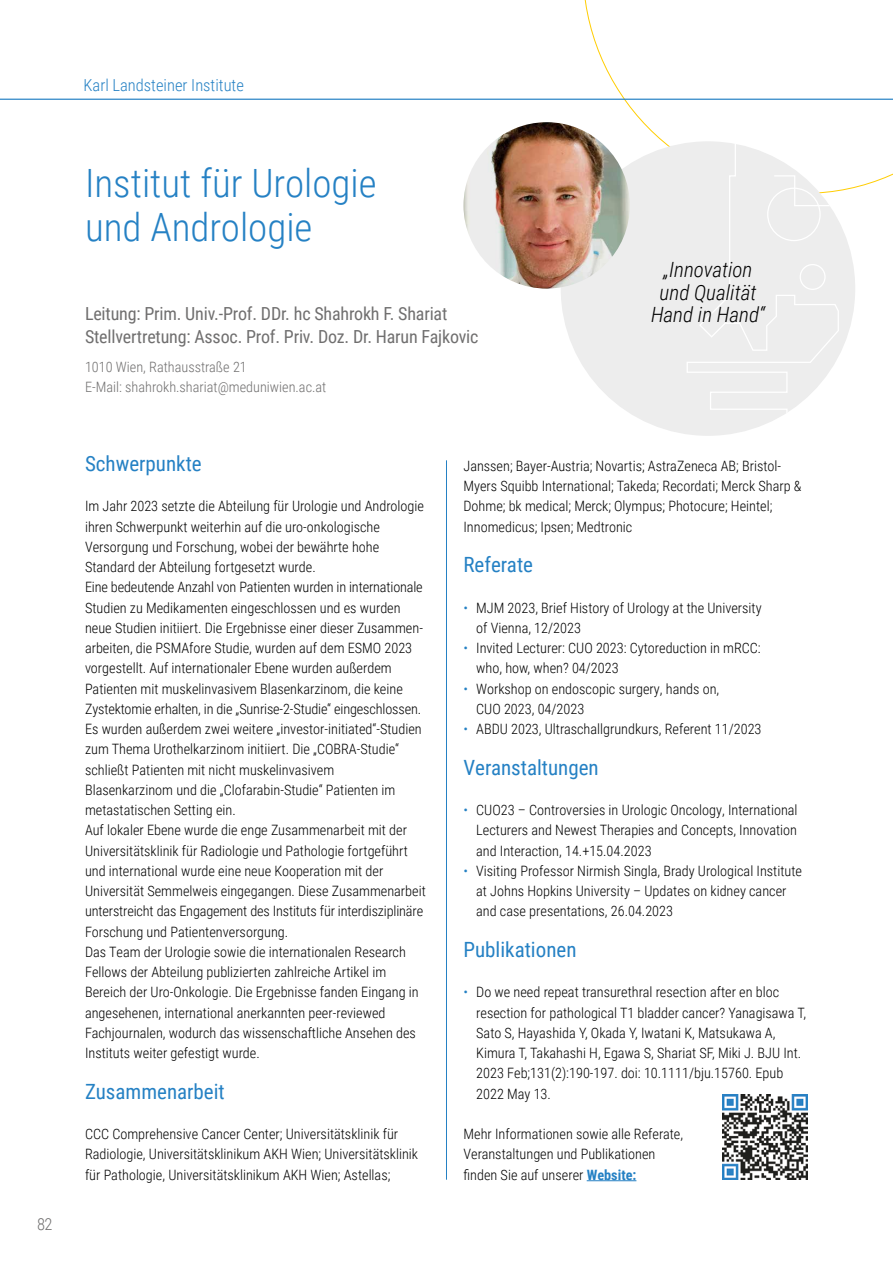
<style>
.page{position:relative;width:893px;height:1263px;background:#fff}
.page>*{position:absolute;margin:0;border:0;box-sizing:border-box;transform-origin:0 0}
.t1{font:300 39px/43.5px "Roboto Condensed";color:#2581c4}
.t2{font:21px "Roboto Condensed";color:#2581c4}
.t3{font:italic 300 21px/22.5px "Roboto Condensed";color:#000;text-align:center}
.t4{font:18px/22.5px "Roboto Condensed";letter-spacing:-.01em;color:#706f6f}
.t5{font:300 16.5px "Roboto Condensed";color:#2581c4}
.t6{font:300 16.5px "Roboto Condensed";color:#706f6f}
.t7{font:300 14.25px/20.2px "Roboto Condensed";color:#000}
.t8{font:300 14.25px/20.2px "Roboto Condensed";color:#706f6f}
.s1{color:#2581c4}
.s2{font-weight:700;color:#2581c4}
</style>
<div class="page">
<svg style="left:583px;top:0;width:310px;height:191px"></svg>
<hr style="left:446px;top:460px;width:1px;height:720px;background:#2581c4">
<hr style="left:0;top:99px;width:893px;height:1px;background:#2581c4">
<div style="left:561px;top:141px;width:294px;height:295px;background:#ededed;border-radius:50%"></div>
<svg style="left:686px;top:141px;width:153px;height:293px"></svg>
<svg style="left:773px;top:175px;width:64px;height:32px"></svg>
<img style="left:463px;top:122px;width:167px;height:167px">
<hr style="left:587px;top:1180px;width:49px;height:1px;background:#2581c4">
<img style="left:723px;top:1095px;width:85px;height:85px">
<p class="t6" style="left:37px;top:1213px;width:17px">82</p>
<p class="t5" style="left:84px;top:73px;width:162px">Karl Landsteiner Institute</p>
<h1 class="t1" style="left:85px;top:160px;width:293px">Institut für Urologie und Andrologie</h1>
<p class="t4" style="left:85px;top:302px;width:395px">Leitung: Prim. Univ.-Prof. DDr. hc Shahrokh F. Shariat<br>Stellvertretung: Assoc. Prof. Priv. Doz. Dr. Harun Fajkovic</p>
<p class="t8" style="left:85px;top:356px;width:243px">1010 Wien, Rathausstraße 21<br>E-Mail: shahrokh.shariat@meduniwien.ac.at</p>
<h2 class="t3" style="left:651px;top:258px;width:115px">„Innovation und Qualität<br>Hand in Hand“</h2>
<h2 class="t2" style="left:85px;top:449px;width:118px">Schwerpunkte</h2>
<p class="t7" style="left:85px;top:496px;width:342px">Im Jahr 2023 setzte die Abteilung für Urologie und Andrologie ihren Schwerpunkt weiterhin auf die uro-onkologische Versorgung und Forschung, wobei der bewährte hohe Standard der Abteilung fortgesetzt wurde.<br>Eine bedeutende Anzahl von Patienten wurden in internationale Studien zu Medikamenten eingeschlossen und es wurden neue Studien initiiert. Die Ergebnisse einer dieser Zusammen&shy;arbeiten, die PSMAfore Studie, wurden auf dem ESMO 2023 vorgestellt. Auf internationaler Ebene wurden außerdem Patienten mit muskelinvasivem Blasenkarzinom, die keine Zystektomie erhalten, in die „Sunrise-2-Studie“ eingeschlossen.<br>Es wurden außerdem zwei weitere „investor-initiated“-Studien zum Thema Urothelkarzinom initiiert. Die „COBRA-Studie“ schließt Patienten mit nicht muskelinvasivem Blasenkarzinom und die „Clofarabin-Studie“ Patienten im metastatischen Setting ein.<br>Auf lokaler Ebene wurde die enge Zusammenarbeit mit der Universitätsklinik für Radiologie und Pathologie fortgeführt und international wurde eine neue Kooperation mit der Universität Semmelweis eingegangen. Diese Zusammenarbeit unterstreicht das Engagement des Instituts für interdisziplinäre Forschung und Patientenversorgung.<br>Das Team der Urologie sowie die internationalen Research Fellows der Abteilung publizierten zahlreiche Artikel im Bereich der Uro-Onkologie. Die Ergebnisse fanden Eingang in angesehenen, international anerkannten peer-reviewed Fachjournalen, wodurch das wissenschaftliche Ansehen des Instituts weiter gefestigt wurde.</p>
<h2 class="t2" style="left:85px;top:1076px;width:141px">Zusammenarbeit</h2>
<p class="t7" style="left:85px;top:1123px;width:335px">CCC Comprehensive Cancer Center; Universitätsklinik für<br>Radiologie, Universitätsklinikum AKH Wien; Universitätsklinik für Pathologie, Universitätsklinikum AKH Wien; Astellas;</p>
<p class="t7" style="left:463px;top:455px;width:339px">Janssen; Bayer-Austria; Novartis; AstraZeneca AB; Bristol-Myers Squibb International; Takeda; Recordati; Merck Sharp &amp; Dohme; bk medical; Merck; Olympus; Photocure; Heintel; Innomedicus; Ipsen; Medtronic</p>
<h2 class="t2" style="left:463px;top:550px;width:71px">Referate</h2>
<p class="t7" style="left:476px;top:597px;width:287px;text-indent:-13px"><span class="s1">•</span> MJM 2023, Brief History of Urology at the University of Vienna, 12/2023</p>
<p class="t7" style="left:476px;top:637px;width:286px;text-indent:-13px"><span class="s1">•</span> Invited Lecturer: CUO 2023: Cytoreduction in mRCC: who, how, when? 04/2023</p>
<p class="t7" style="left:476px;top:678px;width:245px;text-indent:-13px"><span class="s1">•</span> Workshop on endoscopic surgery, hands on,<br>CUO 2023, 04/2023</p>
<p class="t7" style="left:463px;top:718px;width:299px"><span class="s1">•</span> ABDU 2023, Ultraschallgrundkurs, Referent 11/2023</p>
<h2 class="t2" style="left:463px;top:752px;width:137px">Veranstaltungen</h2>
<p class="t7" style="left:476px;top:799px;width:323px;text-align:justify;text-indent:-13px"><span class="s1">•</span> CUO23 – Controversies in Urologic Oncology, International Lecturers and Newest Therapies and Concepts, Innovation and Interaction, 14.+15.04.2023</p>
<p class="t7" style="left:476px;top:860px;width:327px;text-indent:-13px"><span class="s1">•</span> Visiting Professor Nirmish Singla, Brady Urological Institute at Johns Hopkins University – Updates on kidney cancer and case presentations, 26.04.2023</p>
<h2 class="t2" style="left:463px;top:935px;width:114px">Publikationen</h2>
<p class="t7" style="left:476px;top:982px;width:331px;text-indent:-13px"><span class="s1">•</span> Do we need repeat transurethral resection after en bloc resection for pathological T1 bladder cancer? Yanagisawa T, Sato S, Hayashida Y, Okada Y, Iwatani K, Matsukawa A, Kimura T, Takahashi H, Egawa S, Shariat SF, Miki J. BJU Int.<br>2023 Feb;131(2):190-197. doi: 10.1111/bju.15760. Epub 2022 May 13.</p>
<p class="t7" style="left:463px;top:1123px;width:221px">Mehr Informationen sowie alle Referate,<br>Veranstaltungen und Publikationen finden Sie auf unserer <span class="s2">Website:</span></p>
</div>
